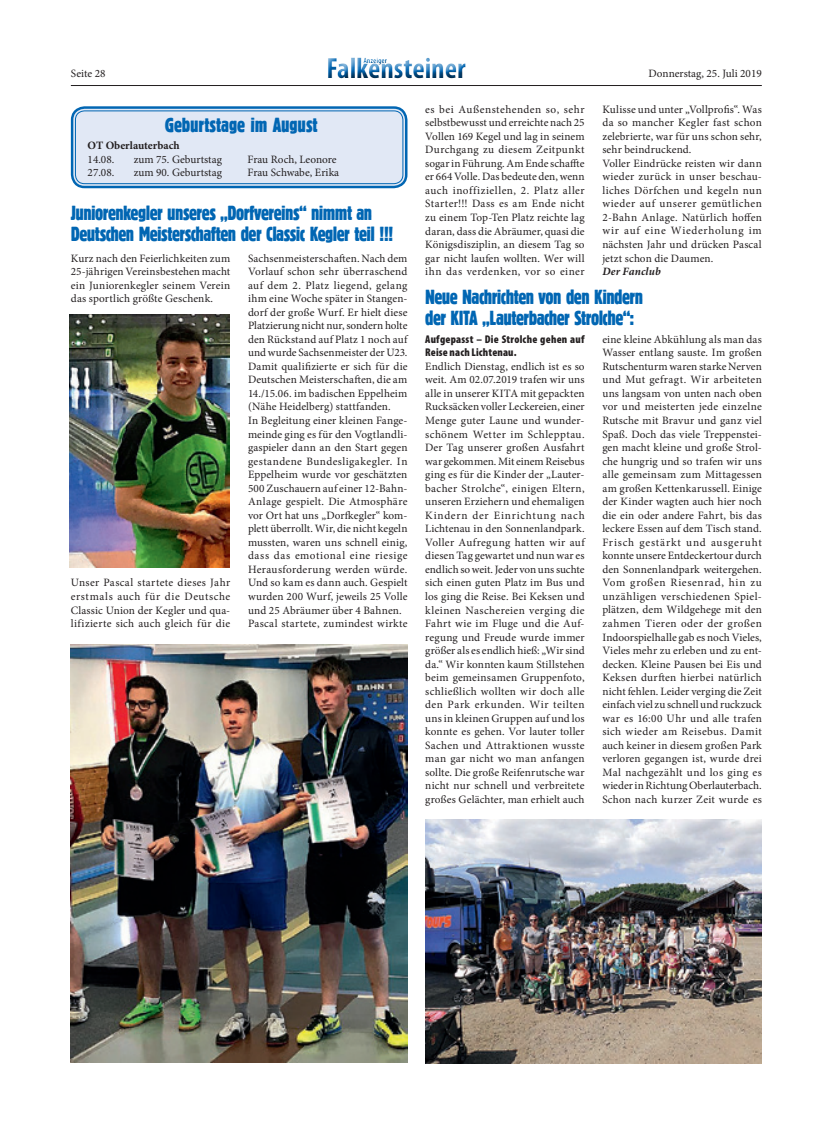
<style>
.page{position:relative;width:815px;height:1134px;background:#fff}
.page>*{position:absolute;margin:0;border:0;box-sizing:border-box;transform-origin:0 0}
.t1{font:700 condensed 29.38px "Myriad Pro";color:#0166b3}
.t2{font:21.25px/21.2px "Block D Regu Extr Cond";letter-spacing:-.025em;color:#0166b3}
.t3{font:21.25px "Block D Regu Extr Cond";letter-spacing:-.005em;color:#0166b3}
.t4{font:11.25px/13.5px "Minion Pro";letter-spacing:.01em;color:#231f20;text-align:justify}
.t5{font:900 condensed 11.25px/13.5px "Myriad Pro";letter-spacing:.02em;color:#231f20}
.t6{font:700 11.25px "Minion Pro";color:#231f20}
.t7{font:italic 700 11.25px "Minion Pro";letter-spacing:.01em;color:#231f20}
.t8{font:700 condensed 7.75px "Myriad Pro";color:#0166b3}
</style>
<div class="page">
<hr style="left:71px;top:85px;width:691px;height:1px;background:#231f20">
<div style="left:317px;top:48px;width:161px;height:39px;background:#fff"></div>
<div style="left:321px;top:53px;width:154px;height:34px;background:#231f20;opacity:.75"></div>
<div style="left:73px;top:109px;width:332px;height:77px;background:#e1e8f5;border-radius:11px"></div>
<div style="left:71px;top:106px;width:336px;height:82px;border:2px solid #0166b3;border-radius:12px"></div>
<div style="left:75px;top:110px;width:328px;height:74px;border:1px solid #0166b3;border-radius:9px"></div>
<img style="left:70px;top:314px;width:159px;height:254px">
<img style="left:71px;top:645px;width:336px;height:417px">
<img style="left:425px;top:819px;width:337px;height:244px">
<p class="t8" style="left:363px;top:56px;width:25px">Anzeiger</p>
<h1 class="t1" style="left:326px;top:50px;width:141px">Falkensteiner</h1>
<p class="t4" style="left:71px;top:67px;width:36px">Seite 28</p>
<p class="t4" style="left:649px;top:67px;width:115px">Donnerstag, 25. Juli 2019</p>
<h2 class="t3" style="left:165px;top:115px;width:154px">Geburtstage im August</h2>
<p class="t6" style="left:88px;top:138px;width:94px">OT Oberlauterbach</p>
<p class="t4" style="left:88px;top:152px;width:28px">14.08.</p>
<p class="t4" style="left:134px;top:152px;width:90px">zum 75. Geburtstag</p>
<p class="t4" style="left:248px;top:152px;width:90px">Frau Roch, Leonore</p>
<p class="t4" style="left:88px;top:166px;width:28px">27.08.</p>
<p class="t4" style="left:134px;top:166px;width:90px">zum 90. Geburtstag</p>
<p class="t4" style="left:248px;top:166px;width:93px">Frau Schwabe, Erika</p>
<h2 class="t2" style="left:71px;top:202px;width:325px">Juniorenkegler unseres „Dorfvereins“ nimmt an<br>Deutschen Meisterschaften der Classic Kegler teil !!!</h2>
<p class="t4" style="left:71px;top:251px;width:161px">Kurz nach den Feierlichkeiten zum 25-jährigen Vereinsbestehen macht ein Juniorenkegler seinem Verein das sportlich größte Geschenk.</p>
<p class="t4" style="left:71px;top:576px;width:161px">Unser Pascal startete dieses Jahr erstmals auch für die Deutsche Classic Union der Kegler und qua&shy;lifizierte sich auch gleich für die</p>
<p class="t4" style="left:248px;top:251px;width:161px;text-align:left">Sachsenmeisterschaften. Nach dem Vorlauf schon sehr überraschend auf dem 2. Platz liegend, gelang ihm eine Woche später in Stangen&shy;dorf der große Wurf. Er hielt diese Platzierung nicht nur, sondern holte den Rückstand auf Platz 1 noch auf und wurde Sachsenmeister der U23.<br>Damit qualifizierte er sich für die Deutschen Meisterschaften, die am 14./15.06. im badischen Eppelheim (Nähe Heidelberg) stattfanden.<br>In Begleitung einer kleinen Fange&shy;meinde ging es für den Vogtlandli&shy;gaspieler dann an den Start gegen gestandene Bundesligakegler. In Eppelheim wurde vor geschätzten 500 Zuschauern auf einer 12-Bahn-Anlage gespielt. Die Atmosphäre vor Ort hat uns „Dorfkegler“ kom&shy;plett überrollt. Wir, die nicht kegeln mussten, waren uns schnell einig, dass das emotional eine riesige Herausforderung werden würde.<br>Und so kam es dann auch. Gespielt wurden 200 Wurf, jeweils 25 Volle und 25 Abräumer über 4 Bahnen.<br>Pascal startete, zumindest wirkte</p>
<p class="t4" style="left:425px;top:102px;width:161px">es bei Außenstehenden so, sehr selbstbewusst und erreichte nach 25<br>Vollen 169 Kegel und lag in seinem Durchgang zu diesem Zeitpunkt sogar in Führung. Am Ende schaffte er 664 Volle. Das bedeute den, wenn auch inoffiziellen, 2. Platz aller Starter!!! Dass es am Ende nicht zu einem Top-Ten Platz reichte lag daran, dass die Abräumer, quasi die Königsdisziplin, an diesem Tag so gar nicht laufen wollten. Wer will ihn das verdenken, vor so einer</p>
<p class="t4" style="left:602px;top:102px;width:161px;text-align:left">Kulisse und unter „Vollprofis“. Was da so mancher Kegler fast schon zelebrierte, war für uns schon sehr, sehr beindruckend.<br>Voller Eindrücke reisten wir dann wieder zurück in unser beschau&shy;liches Dörfchen und kegeln nun wieder auf unserer gemütlichen<br>2-Bahn Anlage. Natürlich hoffen wir auf eine Wiederholung im nächsten Jahr und drücken Pascal jetzt schon die Daumen.</p>
<p class="t7" style="left:602px;top:263px;width:60px">Der Fanclub</p>
<h2 class="t2" style="left:425px;top:286px;width:219px">Neue Nachrichten von den Kindern der KITA „Lauterbacher Strolche“:</h2>
<p class="t5" style="left:425px;top:332px;width:161px">Aufgepasst – Die Strolche gehen auf<br>Reise nach Lichtenau.</p>
<p class="t4" style="left:425px;top:360px;width:161px">Endlich Dienstag, endlich ist es so weit. Am 02.07.2019 trafen wir uns alle in unserer KITA mit gepackten Rucksäcken voller Leckereien, einer Menge guter Laune und wunder&shy;schönem Wetter im Schlepptau.<br>Der Tag unserer großen Ausfahrt war gekommen. Mit einem Reisebus ging es für die Kinder der „Lauter&shy;bacher Strolche“, einigen Eltern, unseren Erziehern und ehemaligen Kindern der Einrichtung nach Lichtenau in den Sonnenlandpark.<br>Voller Aufregung hatten wir auf diesen Tag gewartet und nun war es endlich so weit. Jeder von uns suchte sich einen guten Platz im Bus und los ging die Reise. Bei Keksen und kleinen Naschereien verging die Fahrt wie im Fluge und die Auf&shy;regung und Freude wurde immer größer als es endlich hieß: „Wir sind da.“ Wir konnten kaum Stillstehen beim gemeinsamen Gruppenfoto, schließlich wollten wir doch alle den Park erkunden. Wir teilten uns in kleinen Gruppen auf und los konnte es gehen. Vor lauter toller Sachen und Attraktionen wusste man gar nicht wo man anfangen sollte. Die große Reifenrutsche war nicht nur schnell und verbreitete großes Gelächter, man erhielt auch</p>
<p class="t4" style="left:602px;top:332px;width:161px">eine kleine Abkühlung als man das Wasser entlang sauste. Im großen Rutschenturm waren starke Nerven und Mut gefragt. Wir arbeiteten uns langsam von unten nach oben vor und meisterten jede einzelne Rutsche mit Bravur und ganz viel Spaß. Doch das viele Treppenstei&shy;gen macht kleine und große Strol&shy;che hungrig und so trafen wir uns alle gemeinsam zum Mittagessen am großen Kettenkarussell. Einige der Kinder wagten auch hier noch die ein oder andere Fahrt, bis das leckere Essen auf dem Tisch stand.<br>Frisch gestärkt und ausgeruht konnte unsere Entdeckertour durch den Sonnenlandpark weitergehen.<br>Vom großen Riesenrad, hin zu unzähligen verschiedenen Spiel&shy;plätzen, dem Wildgehege mit den zahmen Tieren oder der großen Indoorspielhalle gab es noch Vieles, Vieles mehr zu erleben und zu ent&shy;decken. Kleine Pausen bei Eis und Keksen durften hierbei natürlich nicht fehlen. Leider verging die Zeit einfach viel zu schnell und ruckzuck war es 16:00 Uhr und alle trafen sich wieder am Reisebus. Damit auch keiner in diesem großen Park verloren gegangen ist, wurde drei Mal nachgezählt und los ging es wieder in Richtung Oberlauterbach.<br>Schon nach kurzer Zeit wurde es</p>
</div>
